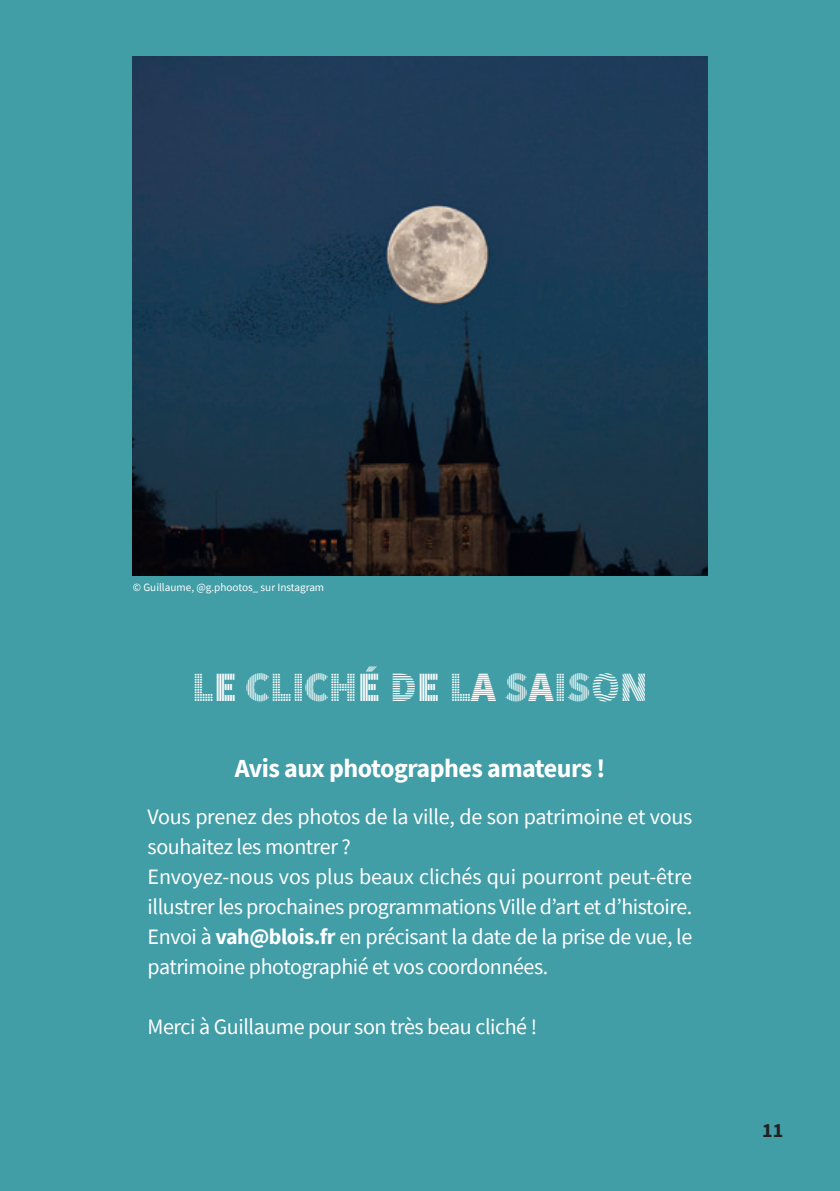
<style>
.page{position:relative;width:840px;height:1191px;background:#fff}
.page>*{position:absolute;margin:0;border:0;box-sizing:border-box;transform-origin:0 0}
.t1{font:900 42px "Source Sans Pro DISPLAYV2";color:#fff}
.t2{font:700 26px "Source Sans Pro";letter-spacing:-.02em;color:#fff}
.t3{font:22px/30px "Source Sans Pro";letter-spacing:-.02em;color:#fff}
.t4{font:700 20px "Source Sans Pro";color:#231f20}
.t5{font:11.2px "Source Sans Pro";color:#fff}
.s1{font-weight:700}
</style>
<div class="page">
<div style="left:0;top:0;width:839px;height:1191px;background:#419da6"></div>
<img style="left:133px;top:57px;width:573px;height:518px">
<p class="t5" style="left:133px;top:580px;width:193px">© Guillaume, @g.phootos_ sur Instagram</p>
<h1 class="t1" style="left:192px;top:665px;width:457px">LE CLICHÉ DE LA SAISON</h1>
<p class="t2" style="left:234px;top:751px;width:372px">Avis aux photographes amateurs !</p>
<p class="t3" style="left:147px;top:802px;width:546px">Vous prenez des photos de la ville, de son patrimoine et vous souhaitez les montrer ?<br>Envoyez-nous vos plus beaux clichés qui pourront peut-être illustrer les prochaines programmations Ville d’art et d’histoire.<br>Envoi à <span class="s1">vah@blois.fr</span> en précisant la date de la prise de vue, le patrimoine photographié et vos coordonnées.</p>
<p class="t3" style="left:147px;top:1012px;width:391px">Merci à Guillaume pour son très beau cliché !</p>
<p class="t4" style="left:761px;top:1117px;width:23px">11</p>
</div>
